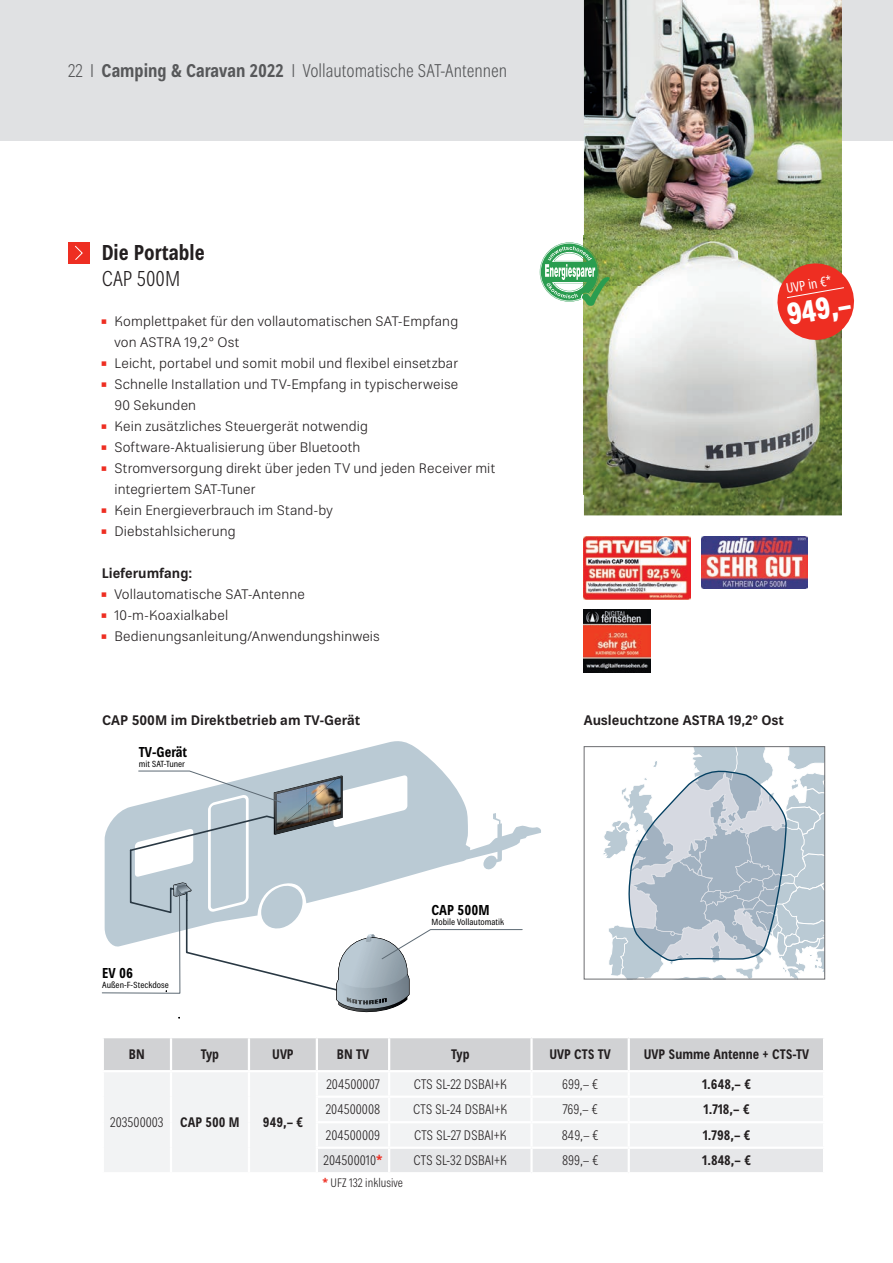
<style>
.page{position:relative;width:893px;height:1263px;background:#fff}
.page>*{position:absolute;margin:0;border:0;box-sizing:border-box;transform-origin:0 0}
.t1{font:800 condensed 30px "Kathrein 87";color:#fff}
.t2{font:700 condensed 21px "Kathrein 77";color:#231f20}
.t3{font:300 condensed 21px "Kathrein 47";color:#231f20}
.t4{font:300 condensed 18px "Kathrein 47";color:#57585a}
.t5{font:700 condensed 13.95px "Kathrein 77";color:#000001}
.t6{font:300 13.5px/21px "Kathrein 45";letter-spacing:.01em;color:#231f20}
.t7{font:300 condensed 13.5px "Kathrein 47";color:#231f20}
.t8{font:700 condensed 13.5px "Kathrein 77";color:#231f20}
.t9{font:700 13.5px "Kathrein 75";color:#231f20}
.t10{font:condensed 13.5px "Kathrein 57";color:#fff}
.t11{font:300 condensed 12px "Kathrein 47";color:#231f20}
.t12{font:condensed 8.7px "Kathrein 57";color:#000001;scale:1.09 1}
.s1{font-family:"Kathrein 77";font-weight:700}
.s2{font-size:18px;color:#ee2e22}
.s3{font-family:"Kathrein 77";font-weight:700;color:#ee2e22}
</style>
<div class="page">
<div style="left:0;top:0;width:893px;height:140px;background:#e0e1e3"></div>
<img style="left:584px;top:0;width:258px;height:515px">
<div style="left:68px;top:242px;width:21px;height:21px;background:#ee2e22"></div>
<svg style="left:75px;top:245px;width:8px;height:15px"></svg>
<img style="left:583px;top:235px;width:259px;height:260px">
<svg style="left:540px;top:242px;width:73px;height:65px"></svg>
<svg style="left:603px;top:748px;width:220px;height:229px"></svg>
<div style="left:584px;top:746px;width:241px;height:233px;border:1px solid #6c6d70"></div>
<svg style="left:279px;top:741px;width:262px;height:98px"></svg>
<svg style="left:101px;top:770px;width:422px;height:248px"></svg>
<svg style="left:772px;top:258px;width:83px;height:87px;background:#e06a58"></svg>
<div style="left:104px;top:1038px;width:719px;height:32px;background:#d1d2d4"></div>
<div style="left:104px;top:1073px;width:719px;height:99px;background:#f2f3f4"></div>
<div style="left:318px;top:1149px;width:505px;height:23px;background:#e6e7e9"></div>
<hr style="left:170px;top:1038px;width:2px;height:32px;background:#fff">
<hr style="left:248px;top:1038px;width:2px;height:32px;background:#fff">
<hr style="left:316px;top:1038px;width:2px;height:32px;background:#fff">
<hr style="left:388px;top:1038px;width:2px;height:32px;background:#fff">
<hr style="left:530px;top:1038px;width:3px;height:32px;background:#fff">
<hr style="left:628px;top:1038px;width:2px;height:32px;background:#fff">
<hr style="left:388px;top:1072px;width:2px;height:23px;background:#fff">
<hr style="left:530px;top:1072px;width:3px;height:23px;background:#fff">
<hr style="left:628px;top:1072px;width:2px;height:23px;background:#fff">
<hr style="left:316px;top:1095px;width:73px;height:3px;background:#fff">
<hr style="left:389px;top:1095px;width:142px;height:3px;background:#fff">
<hr style="left:388px;top:1098px;width:2px;height:23px;background:#fff">
<hr style="left:531px;top:1095px;width:98px;height:3px;background:#fff">
<hr style="left:530px;top:1098px;width:3px;height:23px;background:#fff">
<hr style="left:629px;top:1095px;width:196px;height:3px;background:#fff">
<hr style="left:628px;top:1098px;width:2px;height:23px;background:#fff">
<hr style="left:316px;top:1121px;width:73px;height:2px;background:#fff">
<hr style="left:389px;top:1121px;width:142px;height:2px;background:#fff">
<hr style="left:388px;top:1123px;width:2px;height:23px;background:#fff">
<hr style="left:531px;top:1121px;width:98px;height:2px;background:#fff">
<hr style="left:530px;top:1123px;width:3px;height:23px;background:#fff">
<hr style="left:629px;top:1121px;width:196px;height:2px;background:#fff">
<hr style="left:628px;top:1123px;width:2px;height:23px;background:#fff">
<hr style="left:316px;top:1146px;width:73px;height:3px;background:#fff">
<hr style="left:389px;top:1146px;width:142px;height:3px;background:#fff">
<hr style="left:388px;top:1149px;width:2px;height:23px;background:#fff">
<hr style="left:531px;top:1146px;width:98px;height:3px;background:#fff">
<hr style="left:530px;top:1149px;width:3px;height:23px;background:#fff">
<hr style="left:629px;top:1146px;width:196px;height:3px;background:#fff">
<hr style="left:628px;top:1149px;width:2px;height:23px;background:#fff">
<hr style="left:170px;top:1072px;width:2px;height:25px;background:#fff">
<hr style="left:248px;top:1072px;width:2px;height:25px;background:#fff">
<hr style="left:316px;top:1072px;width:2px;height:23px;background:#fff">
<hr style="left:170px;top:1097px;width:2px;height:25px;background:#fff">
<hr style="left:248px;top:1097px;width:2px;height:25px;background:#fff">
<hr style="left:316px;top:1098px;width:2px;height:23px;background:#fff">
<hr style="left:170px;top:1122px;width:2px;height:26px;background:#fff">
<hr style="left:248px;top:1122px;width:2px;height:26px;background:#fff">
<hr style="left:316px;top:1123px;width:2px;height:23px;background:#fff">
<hr style="left:170px;top:1148px;width:2px;height:24px;background:#fff">
<hr style="left:248px;top:1148px;width:2px;height:24px;background:#fff">
<hr style="left:316px;top:1149px;width:2px;height:23px;background:#fff">
<img style="left:584px;top:536px;width:106px;height:63px">
<img style="left:702px;top:536px;width:106px;height:52px">
<img style="left:584px;top:610px;width:67px;height:63px">
<h3 class="t4" style="left:68px;top:58px;width:441px">22 I <span class="s1">Camping &amp; Caravan 2022</span> I Vollautomatische SAT-Antennen</h3>
<h2 class="t2" style="left:102px;top:238px;width:104px">Die Portable</h2>
<h2 class="t3" style="left:102px;top:264px;width:80px">CAP 500M</h2>
<p class="t6" style="left:114px;top:311px;width:345px;text-indent:-13px"><span class="s2">▪</span> Komplettpaket für den vollautomatischen SAT-Empfang von ASTRA 19,2° Ost</p>
<p class="t6" style="left:102px;top:353px;width:358px"><span class="s2">▪</span> Leicht, portabel und somit mobil und flexibel einsetzbar</p>
<p class="t6" style="left:114px;top:374px;width:345px;text-indent:-13px"><span class="s2">▪</span> Schnelle Installation und TV-Empfang in typischerweise<br>90 Sekunden</p>
<p class="t6" style="left:102px;top:416px;width:268px"><span class="s2">▪</span>Kein zusätzliches Steuergerät notwendig</p>
<p class="t6" style="left:102px;top:437px;width:260px"><span class="s2">▪</span>Software-Aktualisierung über Bluetooth</p>
<p class="t6" style="left:114px;top:458px;width:382px;text-indent:-13px"><span class="s2">▪</span> Stromversorgung direkt über jeden TV und jeden Receiver mit integriertem SAT-Tuner</p>
<p class="t6" style="left:102px;top:500px;width:233px"><span class="s2">▪</span>Kein Energieverbrauch im Stand-by</p>
<p class="t6" style="left:102px;top:521px;width:135px"><span class="s2">▪</span>Diebstahlsicherung</p>
<p class="t9" style="left:102px;top:564px;width:92px">Lieferumfang:</p>
<p class="t6" style="left:102px;top:584px;width:205px"><span class="s2">▪</span>Vollautomatische SAT-Antenne</p>
<p class="t6" style="left:102px;top:605px;width:128px"><span class="s2">▪</span>10-m-Koaxialkabel</p>
<p class="t6" style="left:102px;top:626px;width:280px"><span class="s2">▪</span>Bedienungsanleitung/Anwendungshinweis</p>
<p class="t10" style="left:785px;top:279px;width:48px;rotate:-10deg">UVP in €*</p>
<h1 class="t1" style="left:783px;top:294px;width:67px;rotate:-10deg">949,–</h1>
<p class="t9" style="left:102px;top:711px;width:260px">CAP 500M im Direktbetrieb am TV-Gerät</p>
<p class="t9" style="left:584px;top:711px;width:202px">Ausleuchtzone ASTRA 19,2° Ost</p>
<p class="t5" style="left:139px;top:742px;width:50px">TV-Gerät</p>
<p class="t12" style="left:139px;top:757px;width:44px">mit SAT-Tuner</p>
<p class="t5" style="left:102px;top:963px;width:32px">EV 06</p>
<p class="t12" style="left:102px;top:979px;width:63px">Außen-F-Steckdose</p>
<p class="t5" style="left:431px;top:900px;width:60px">CAP 500M</p>
<p class="t12" style="left:431px;top:916px;width:68px">Mobile Vollautomatik</p>
<p class="t8" style="left:129px;top:1045px;width:17px">BN</p>
<p class="t8" style="left:201px;top:1045px;width:20px">Typ</p>
<p class="t8" style="left:272px;top:1045px;width:23px">UVP</p>
<p class="t8" style="left:337px;top:1045px;width:34px">BN TV</p>
<p class="t8" style="left:451px;top:1045px;width:20px">Typ</p>
<p class="t8" style="left:549px;top:1045px;width:63px">UVP CTS TV</p>
<p class="t8" style="left:644px;top:1045px;width:167px">UVP Summe Antenne + CTS-TV</p>
<p class="t7" style="left:110px;top:1113px;width:131px">203500003 <span class="s1">CAP 500 M</span></p>
<p class="t8" style="left:263px;top:1113px;width:41px">949,– €</p>
<p class="t7" style="left:326px;top:1075px;width:55px">204500007</p>
<p class="t7" style="left:414px;top:1075px;width:95px">CTS SL-22 DSBAI+K</p>
<p class="t7" style="left:562px;top:1075px;width:38px">699,– €</p>
<p class="t8" style="left:702px;top:1074px;width:50px">1.648,– €</p>
<p class="t7" style="left:326px;top:1100px;width:56px">204500008</p>
<p class="t7" style="left:413px;top:1100px;width:96px">CTS SL-24 DSBAI+K</p>
<p class="t7" style="left:563px;top:1100px;width:36px">769,– €</p>
<p class="t8" style="left:703px;top:1100px;width:47px">1.718,– €</p>
<p class="t7" style="left:326px;top:1126px;width:56px">204500009</p>
<p class="t7" style="left:414px;top:1126px;width:94px">CTS SL-27 DSBAI+K</p>
<p class="t7" style="left:562px;top:1126px;width:38px">849,– €</p>
<p class="t8" style="left:703px;top:1125px;width:49px">1.798,– €</p>
<p class="t7" style="left:324px;top:1151px;width:60px">204500010<span class="s3">*</span></p>
<p class="t7" style="left:414px;top:1151px;width:95px">CTS SL-32 DSBAI+K</p>
<p class="t7" style="left:562px;top:1151px;width:38px">899,– €</p>
<p class="t8" style="left:702px;top:1151px;width:50px">1.848,– €</p>
<p class="t11" style="left:322px;top:1175px;width:82px"><span class="s3">*</span> UFZ 132 inklusive</p>
</div>
